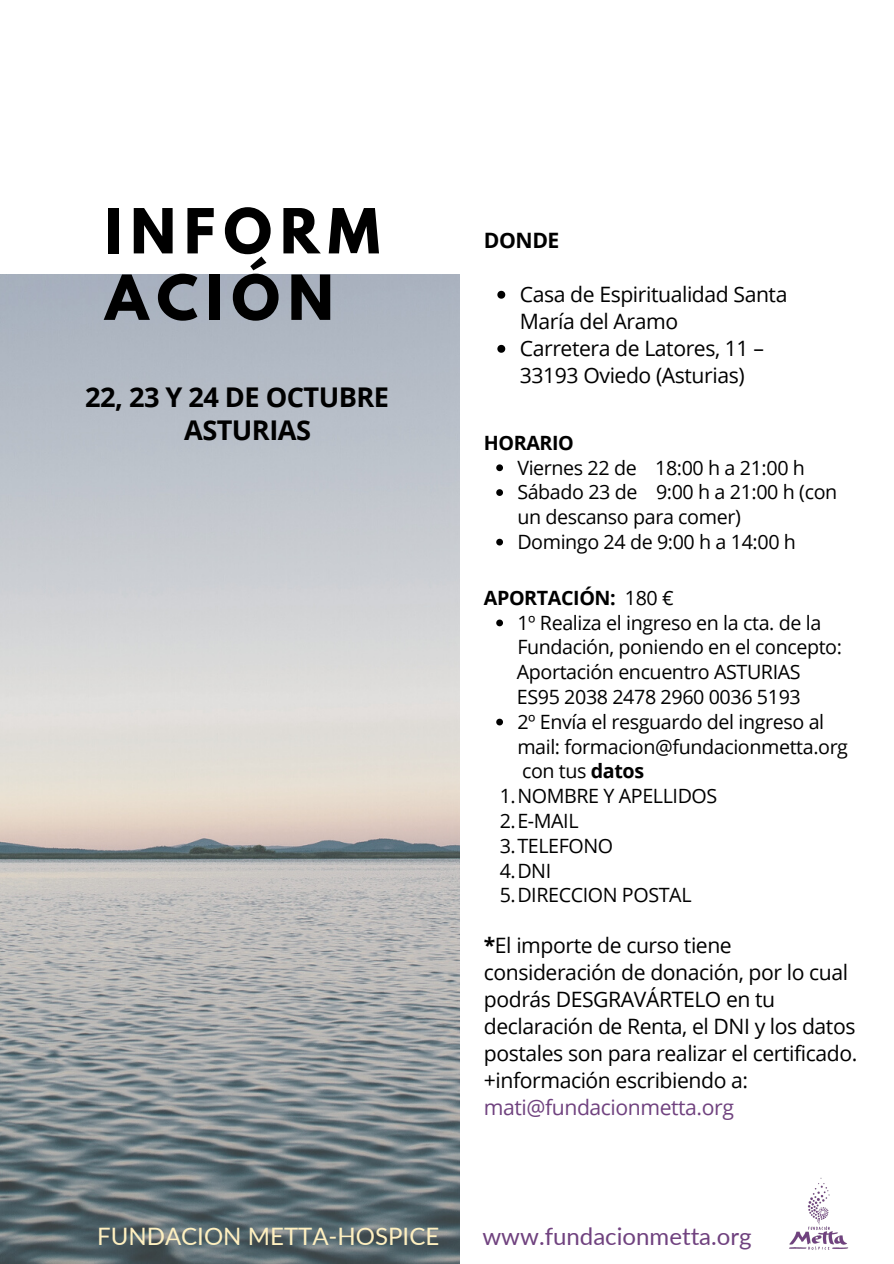
<style>
.page{position:relative;width:894px;height:1264px;background:#fff}
.page>*{position:absolute;margin:0;border:0;box-sizing:border-box;transform-origin:0 0}
.t1{font:700 55.05px/66.4px "League Spartan";letter-spacing:.15em;color:#000}
.t2{font:700 27.15px "Open Sans";letter-spacing:-.02em;color:#000}
.t3{font:24px "Lato";color:#fff0c0}
.t4{font:24px "Lato";color:#70427f}
.t5{font:21.15px/27px "Open Sans";letter-spacing:-.02em;color:#000}
.t6{font:21.15px "Open Sans";letter-spacing:-.02em;color:#70427f}
.t7{font:700 21.15px "Open Sans";letter-spacing:-.02em;color:#000}
.t8{font:19.65px/24.8px "Open Sans";letter-spacing:-.02em;color:#000}
.t9{font:700 19.65px "Open Sans";letter-spacing:-.02em;color:#000}
.s1{font-weight:400}
.s2{font-weight:700}
</style>
<div class="page">
<img style="left:0;top:274px;width:459px;height:989px">
<img style="left:789px;top:1177px;width:60px;height:73px">
<svg style="left:496px;top:464px;width:7px;height:7px"></svg>
<svg style="left:496px;top:489px;width:7px;height:7px"></svg>
<svg style="left:496px;top:538px;width:7px;height:7px"></svg>
<svg style="left:497px;top:291px;width:8px;height:8px"></svg>
<svg style="left:497px;top:345px;width:8px;height:8px"></svg>
<svg style="left:496px;top:619px;width:7px;height:7px"></svg>
<svg style="left:496px;top:718px;width:7px;height:7px"></svg>
<p class="t1" style="left:105px;top:205px;width:276px">INFORM<br>ACIÓN</p>
<p class="t2" style="left:85px;top:377px;width:305px">22, 23 Y 24 DE OCTUBRE</p>
<p class="t2" style="left:184px;top:411px;width:128px">ASTURIAS</p>
<p class="t7" style="left:483px;top:225px;width:77px">DONDE</p>
<p class="t5" style="left:519px;top:280px;width:269px">Casa de Espiritualidad Santa<br>María del Aramo</p>
<p class="t5" style="left:519px;top:334px;width:245px">Carretera de Latores, 11 –<br>33193 Oviedo (Asturias)</p>
<p class="t9" style="left:483px;top:429px;width:92px">HORARIO</p>
<p class="t8" style="left:517px;top:454px;width:289px">Viernes 22 de 18:00 h a 21:00 h</p>
<p class="t8" style="left:517px;top:479px;width:321px">Sábado 23 de 9:00 h a 21:00 h (con un descanso para comer)</p>
<p class="t8" style="left:517px;top:529px;width:280px">Domingo 24 de 9:00 h a 14:00 h</p>
<p class="t9" style="left:483px;top:584px;width:191px">APORTACIÓN: <span class="s1">180 €</span></p>
<p class="t8" style="left:517px;top:609px;width:326px">1º Realiza el ingreso en la cta. de la<br>Fundación, poniendo en el concepto:</p>
<p class="t8" style="left:516px;top:659px;width:285px">Aportación encuentro ASTURIAS</p>
<p class="t8" style="left:516px;top:684px;width:285px">ES95 2038 2478 2960 0036 5193</p>
<p class="t8" style="left:517px;top:708px;width:332px">2º Envía el resguardo del ingreso al mail: formacion@fundacionmetta.org con tus <span class="s2">datos</span></p>
<p class="t8" style="left:499px;top:783px;width:219px">1.NOMBRE Y APELLIDOS</p>
<p class="t8" style="left:499px;top:808px;width:80px">2.E-MAIL</p>
<p class="t8" style="left:499px;top:832px;width:115px">3.TELEFONO</p>
<p class="t8" style="left:499px;top:857px;width:53px">4.DNI</p>
<p class="t8" style="left:499px;top:882px;width:193px">5.DIRECCION POSTAL</p>
<p class="t5" style="left:483px;top:931px;width:375px"><span class="s2">*</span>El importe de curso tiene consideración de donación, por lo cual podrás DESGRAVÁRTELO en tu declaración de Renta, el DNI y los datos postales son para realizar el certificado.</p>
<p class="t5" style="left:483px;top:1066px;width:266px">+información escribiendo a:</p>
<p class="t6" style="left:483px;top:1092px;width:251px">mati@fundacionmetta.org</p>
<p class="t3" style="left:97px;top:1220px;width:343px">FUNDACION METTA-HOSPICE</p>
<p class="t4" style="left:482px;top:1220px;width:271px">www.fundacionmetta.org</p>
</div>
